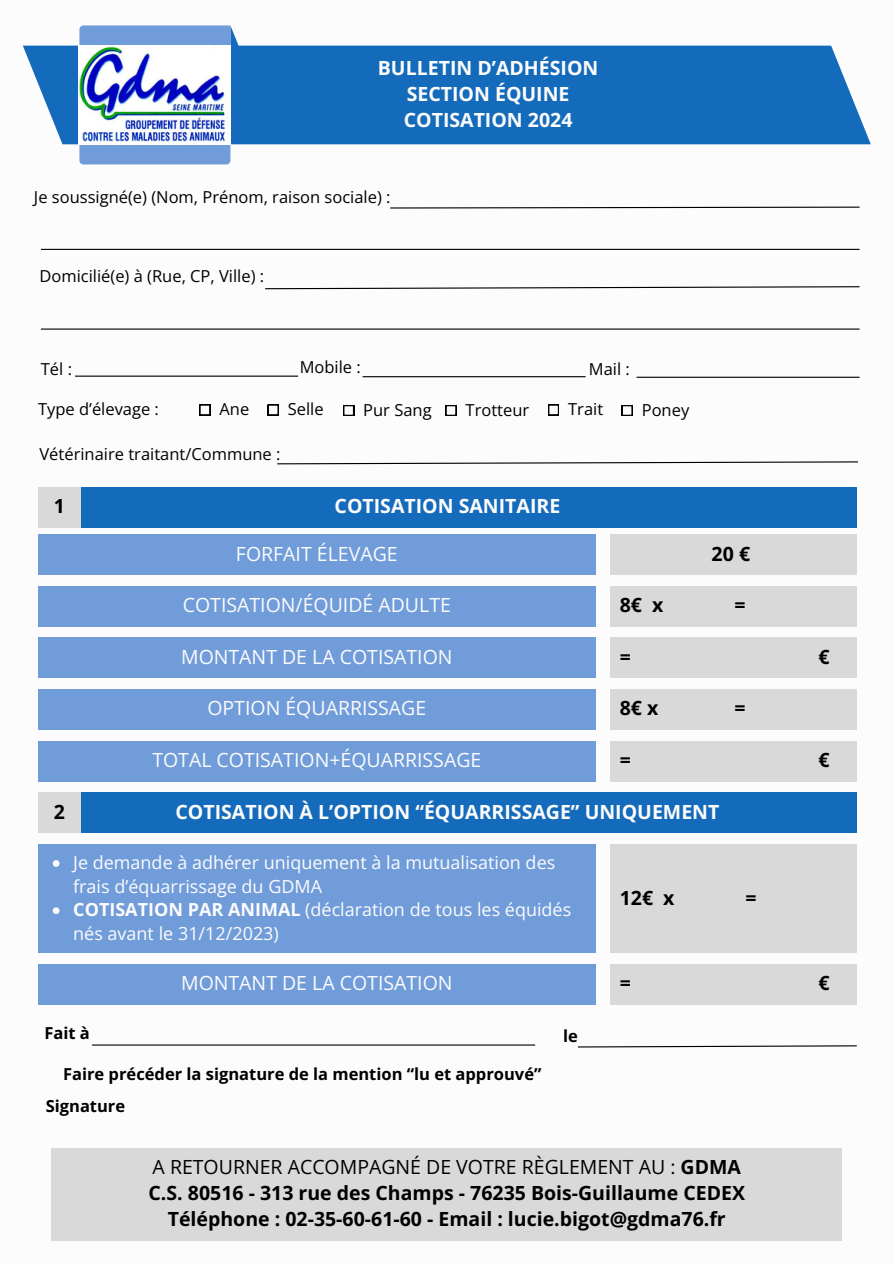
<style>
.page{position:relative;width:894px;height:1264px;background:#fff}
.page>*{position:absolute;margin:0;border:0;box-sizing:border-box;transform-origin:0 0}
.t1{font:700 19.5px/26px "Open Sans";color:#000;text-align:center}
.t2{font:19.5px "Open Sans";color:#fcfcfc}
.t3{font:700 19.5px/25.8px "Open Sans";color:#fcfcfc;text-align:center}
.t4{font:18px/23.7px "Open Sans";color:#fcfcfc}
.t5{font:16.5px "Open Sans";color:#000}
.t6{font:700 16.5px "Open Sans";color:#000}
.s1{font-weight:700}
.s2{font-weight:400}
</style>
<div class="page">
<svg style="left:230px;top:25px;width:640px;height:119px;fill:#156bbb"></svg>
<svg style="left:23px;top:25px;width:207px;height:139px"></svg>
<svg style="left:390px;top:206px;width:470px;height:3px"></svg>
<hr style="left:41px;top:249px;width:818px;height:1px;background:#000">
<svg style="left:265px;top:286px;width:595px;height:4px"></svg>
<hr style="left:362px;top:376px;width:223px;height:1px;background:#000">
<hr style="left:75px;top:375px;width:223px;height:2px;background:#000">
<hr style="left:636px;top:377px;width:223px;height:1px;background:#000">
<div style="left:38px;top:487px;width:818px;height:40px;background:#156bbb"></div>
<div style="left:38px;top:487px;width:43px;height:40px;background:#d9d9d9"></div>
<div style="left:38px;top:534px;width:557px;height:41px;background:#719cda"></div>
<div style="left:610px;top:534px;width:246px;height:41px;background:#d9d9d9"></div>
<div style="left:38px;top:586px;width:557px;height:40px;background:#719cda"></div>
<div style="left:610px;top:586px;width:246px;height:40px;background:#d9d9d9"></div>
<div style="left:38px;top:637px;width:557px;height:41px;background:#719cda"></div>
<div style="left:610px;top:637px;width:246px;height:41px;background:#d9d9d9"></div>
<div style="left:38px;top:689px;width:557px;height:40px;background:#719cda"></div>
<div style="left:610px;top:689px;width:246px;height:40px;background:#d9d9d9"></div>
<div style="left:38px;top:741px;width:557px;height:40px;background:#719cda"></div>
<div style="left:610px;top:741px;width:246px;height:40px;background:#d9d9d9"></div>
<div style="left:38px;top:792px;width:818px;height:41px;background:#156bbb"></div>
<div style="left:38px;top:844px;width:557px;height:108px;background:#719cda"></div>
<svg style="left:53px;top:860px;width:6px;height:6px"></svg>
<svg style="left:53px;top:907px;width:6px;height:7px"></svg>
<div style="left:610px;top:844px;width:246px;height:108px;background:#d9d9d9"></div>
<div style="left:38px;top:964px;width:557px;height:40px;background:#719cda"></div>
<div style="left:610px;top:964px;width:246px;height:40px;background:#d9d9d9"></div>
<hr style="left:92px;top:1044px;width:443px;height:1px;background:#000">
<div style="left:51px;top:1148px;width:790px;height:92px;background:#d9d9d9"></div>
<img style="left:79px;top:46px;width:151px;height:99px">
<div style="left:38px;top:792px;width:43px;height:41px;background:#d9d9d9"></div>
<hr style="left:41px;top:328px;width:818px;height:1px;background:#000">
<svg style="left:577px;top:1045px;width:280px;height:3px"></svg>
<svg style="left:199px;top:404px;width:11px;height:11px"></svg>
<svg style="left:268px;top:404px;width:10px;height:11px"></svg>
<svg style="left:343px;top:405px;width:11px;height:11px"></svg>
<svg style="left:445px;top:405px;width:11px;height:11px"></svg>
<svg style="left:548px;top:404px;width:11px;height:11px"></svg>
<svg style="left:621px;top:405px;width:11px;height:11px"></svg>
<svg style="left:277px;top:461px;width:580px;height:4px"></svg>
<p class="t3" style="left:378px;top:55px;width:222px">BULLETIN D’ADHÉSION<br>SECTION ÉQUINE<br>COTISATION 2024</p>
<p class="t5" style="left:34px;top:186px;width:358px">Je soussigné(e) (Nom, Prénom, raison sociale) :</p>
<h2 class="t5" style="left:39px;top:265px;width:226px">Domicilié(e) à (Rue, CP, Ville) :</h2>
<h3 class="t5" style="left:41px;top:357px;width:33px">Tél :</h3>
<h2 class="t5" style="left:300px;top:355px;width:63px">Mobile :</h2>
<h3 class="t5" style="left:588px;top:357px;width:42px">Mail :</h3>
<h2 class="t5" style="left:38px;top:398px;width:122px">Type d’élevage :</h2>
<p class="t5" style="left:219px;top:398px;width:31px">Ane</p>
<h1 class="t5" style="left:288px;top:398px;width:37px">Selle</h1>
<p class="t5" style="left:363px;top:398px;width:70px">Pur Sang</p>
<p class="t5" style="left:465px;top:398px;width:65px">Trotteur</p>
<p class="t5" style="left:568px;top:398px;width:37px">Trait</p>
<h3 class="t5" style="left:641px;top:398px;width:49px">Poney</h3>
<h1 class="t5" style="left:39px;top:442px;width:242px">Vétérinaire traitant/Commune :</h1>
<h1 class="t1" style="left:54px;top:492px;width:13px">1</h1>
<p class="t3" style="left:334px;top:492px;width:227px">COTISATION SANITAIRE</p>
<p class="t2" style="left:236px;top:540px;width:163px">FORFAIT ÉLEVAGE</p>
<p class="t1" style="left:711px;top:540px;width:40px">20 €</p>
<p class="t2" style="left:183px;top:591px;width:269px">COTISATION/ÉQUIDÉ ADULTE</p>
<p class="t1" style="left:619px;top:591px;width:45px">8€ x</p>
<p class="t1" style="left:734px;top:591px;width:13px">=</p>
<p class="t2" style="left:181px;top:642px;width:273px">MONTANT DE LA COTISATION</p>
<p class="t1" style="left:619px;top:643px;width:13px">=</p>
<p class="t1" style="left:818px;top:643px;width:13px">€</p>
<p class="t2" style="left:207px;top:694px;width:220px">OPTION ÉQUARRISSAGE</p>
<p class="t1" style="left:619px;top:694px;width:40px">8€ x</p>
<p class="t1" style="left:734px;top:694px;width:13px">=</p>
<p class="t2" style="left:152px;top:746px;width:330px">TOTAL COTISATION+ÉQUARRISSAGE</p>
<p class="t1" style="left:619px;top:746px;width:13px">=</p>
<p class="t1" style="left:818px;top:746px;width:13px">€</p>
<p class="t3" style="left:175px;top:798px;width:545px">COTISATION À L’OPTION “ÉQUARRISSAGE” UNIQUEMENT</p>
<p class="t4" style="left:73px;top:850px;width:483px">Je demande à adhérer uniquement à la mutualisation des frais d’équarrissage du GDMA</p>
<p class="t4" style="left:73px;top:897px;width:499px"><span class="s1">COTISATION PAR ANIMAL</span> (déclaration de tous les équidés nés avant le 31/12/2023)</p>
<p class="t1" style="left:54px;top:798px;width:13px">2</p>
<p class="t1" style="left:619px;top:884px;width:56px">12€ x</p>
<p class="t1" style="left:745px;top:884px;width:13px">=</p>
<p class="t2" style="left:181px;top:969px;width:273px">MONTANT DE LA COTISATION</p>
<p class="t1" style="left:619px;top:969px;width:13px">=</p>
<p class="t1" style="left:818px;top:969px;width:13px">€</p>
<h2 class="t6" style="left:44px;top:1021px;width:47px">Fait à</h2>
<p class="t6" style="left:563px;top:1023px;width:16px">le</p>
<h2 class="t6" style="left:63px;top:1062px;width:479px">Faire précéder la signature de la mention “lu et approuvé”</h2>
<h3 class="t6" style="left:46px;top:1094px;width:81px">Signature</h3>
<p class="t1" style="left:148px;top:1153px;width:598px"><span class="s2">A RETOURNER ACCOMPAGNÉ DE VOTRE RÈGLEMENT AU :</span> GDMA<br>C.S. 80516 - 313 rue des Champs - 76235 Bois-Guillaume CEDEX<br>Téléphone : 02-35-60-61-60 - Email : lucie.bigot@gdma76.fr</p>
</div>
